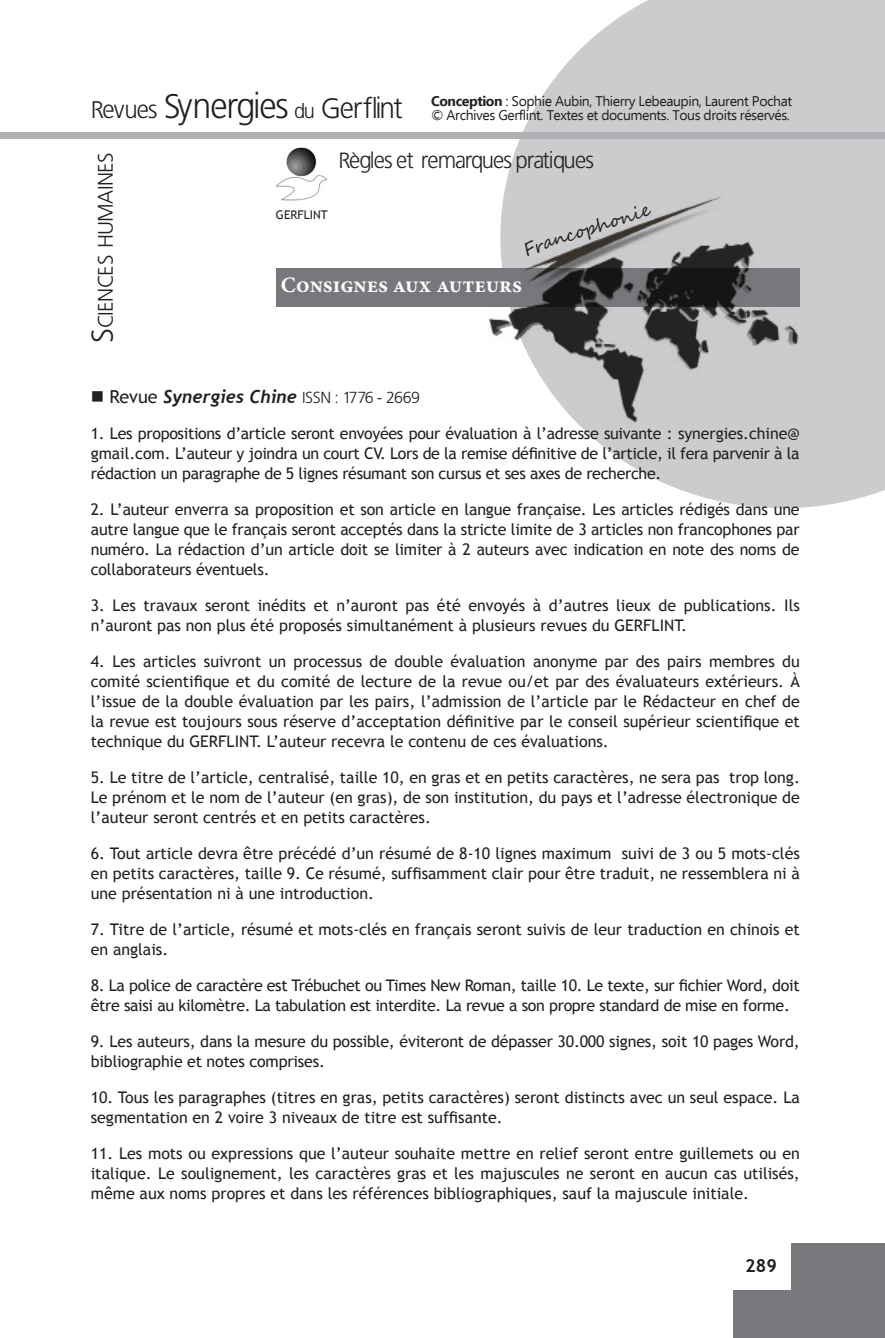
<style>
.page{position:relative;width:885px;height:1338px;background:#fff}
.page>*{position:absolute;margin:0;border:0;box-sizing:border-box;transform-origin:0 0}
.Corps_de_texte{font:34px "Bastardus Sans";letter-spacing:-.03em;color:#231f20}
.Corps_de_texte-2{font:22px "Bastardus Sans";letter-spacing:-.035em;color:#231f20}
.t1{font:700 22px "Minion Pro";color:#fff}
.Corps_de_texte-3{font:21px "Bastardus Sans";letter-spacing:-.045em;color:#231f20}
.Pa1{font:italic 700 18px "Trebuchet";color:#231f20}
.Corps_de_texte-4{font:18px "Segoe Script";color:#231f20}
.Pa6{font:700 18px "Trebuchet MS";color:#231f20}
.Pa1-2{font:16px/20px "Trebuchet MS";color:#231f20;text-align:justify}
.Pa1-3{font:16px/20px "Trebuchet MS";letter-spacing:-.02em;color:#231f20}
.Corps_de_texte-5{font:14px "Ebrima";letter-spacing:-.03em;color:#231f20}
.Corps_de_texte-6{font:12px "Trebuchet MS";color:#231f20}
.s1{font-size:24px}
.s2{font-size:20px}
.s3{font-size:28px}
.s4{font-weight:700}
.s5{font-size:30px}
.s6{font-family:"Trebuchet MS";font-weight:400;font-style:normal}
.s7{font-family:"Bastardus Sans";font-weight:400;font-style:normal;font-size:16px}
</style>
<div class="page">
<div style="left:733px;top:1243px;width:151px;height:95px;background:#76787b"></div>
<div style="left:731px;top:1242px;width:59px;height:48px;background:#fff"></div>
<svg style="left:500px;top:0;width:384px;height:500px;fill:#cbccce"></svg>
<div style="left:276px;top:268px;width:523px;height:39px;background:#76787b"></div>
<img style="left:276px;top:147px;width:51px;height:54px">
<div style="left:0;top:133px;width:884px;height:6px;background:#b0b1b5"></div>
<img style="left:489px;top:139px;width:362px;height:369px">
<p class="Corps_de_texte" style="left:91px;top:87px;width:313px"><span class="s1">Revues</span> Synergies <span class="s2">du</span> <span class="s3">Gerflint</span></p>
<p class="Corps_de_texte-2" style="left:338px;top:147px;width:257px">Règles et remarques pratiques</p>
<p class="Corps_de_texte-4" style="left:519px;top:236px;width:134px;rotate:-18deg">Francophonie</p>
<p class="Corps_de_texte-5" style="left:431px;top:91px;width:362px"><span class="s4">Conception</span> : Sophie Aubin, Thierry Lebeaupin, Laurent Pochat</p>
<p class="Corps_de_texte-5" style="left:431px;top:105px;width:360px">© Archives Gerflint. Textes et documents. Tous droits réservés.</p>
<p class="Corps_de_texte-3" style="left:93px;top:343px;width:190px;rotate:-90deg"><span class="s5">S</span>ciences humaines</p>
<p class="Corps_de_texte-6" style="left:276px;top:208px;width:53px">GERFLINT</p>
<p class="t1" style="left:281px;top:269px;width:242px">Consignes aux auteurs</p>
<p class="Pa1" style="left:91px;top:386px;width:331px">■ <span class="s6">Revue</span> Synergies Chine <span class="s7">ISSN : 1776 - 2669</span></p>
<p class="Pa1-2" style="left:91px;top:424px;width:710px">1. Les propositions d’article seront envoyées pour évaluation à l’adresse suivante : synergies.chine@ gmail.com. L’auteur y joindra un court CV. Lors de la remise définitive de l’article, il fera parvenir à la rédaction un paragraphe de 5 lignes résumant son cursus et ses axes de recherche.</p>
<p class="Pa1-2" style="left:91px;top:500px;width:710px">2. L’auteur enverra sa proposition et son article en langue française. Les articles rédigés dans une autre langue que le français seront acceptés dans la stricte limite de 3 articles non francophones par numéro. La rédaction d’un article doit se limiter à 2 auteurs avec indication en note des noms de collaborateurs éventuels.</p>
<p class="Pa1-2" style="left:91px;top:596px;width:710px">3. Les travaux seront inédits et n’auront pas été envoyés à d’autres lieux de publications. Ils n’auront pas non plus été proposés simultanément à plusieurs revues du GERFLINT.</p>
<p class="Pa1-2" style="left:91px;top:652px;width:710px">4. Les articles suivront un processus de double évaluation anonyme par des pairs membres du comité scientifique et du comité de lecture de la revue ou/et par des évaluateurs extérieurs. À l’issue de la double évaluation par les pairs, l’admission de l’article par le Rédacteur en chef de la revue est toujours sous réserve d’acceptation définitive par le conseil supérieur scientifique et technique du GERFLINT. L’auteur recevra le contenu de ces évaluations.</p>
<p class="Pa1-2" style="left:91px;top:768px;width:710px">5. Le titre de l’article, centralisé, taille 10, en gras et en petits caractères, ne sera pas trop long.<br>Le prénom et le nom de l’auteur (en gras), de son institution, du pays et l’adresse électronique de l’auteur seront centrés et en petits caractères.</p>
<p class="Pa1-2" style="left:91px;top:844px;width:710px">6. Tout article devra être précédé d’un résumé de 8-10 lignes maximum suivi de 3 ou 5 mots-clés en petits caractères, taille 9. Ce résumé, suffisamment clair pour être traduit, ne ressemblera ni à une présentation ni à une introduction.</p>
<p class="Pa1-2" style="left:91px;top:920px;width:710px">7. Titre de l’article, résumé et mots-clés en français seront suivis de leur traduction en chinois et en anglais.</p>
<p class="Pa1-3" style="left:91px;top:976px;width:710px">8. La police de caractère est Trébuchet ou Times New Roman, taille 10. Le texte, sur fichier Word, doit être saisi au kilomètre. La tabulation est interdite. La revue a son propre standard de mise en forme.</p>
<p class="Pa1-2" style="left:91px;top:1032px;width:710px">9. Les auteurs, dans la mesure du possible, éviteront de dépasser 30.000 signes, soit 10 pages Word, bibliographie et notes comprises.</p>
<p class="Pa1-2" style="left:91px;top:1088px;width:710px">10. Tous les paragraphes (titres en gras, petits caractères) seront distincts avec un seul espace. La segmentation en 2 voire 3 niveaux de titre est suffisante.</p>
<p class="Pa1-2" style="left:91px;top:1144px;width:710px">11. Les mots ou expressions que l’auteur souhaite mettre en relief seront entre guillemets ou en italique. Le soulignement, les caractères gras et les majuscules ne seront en aucun cas utilisés, même aux noms propres et dans les références bibliographiques, sauf la majuscule initiale.</p>
<p class="Pa6" style="left:745px;top:1255px;width:33px">289</p>
</div>
